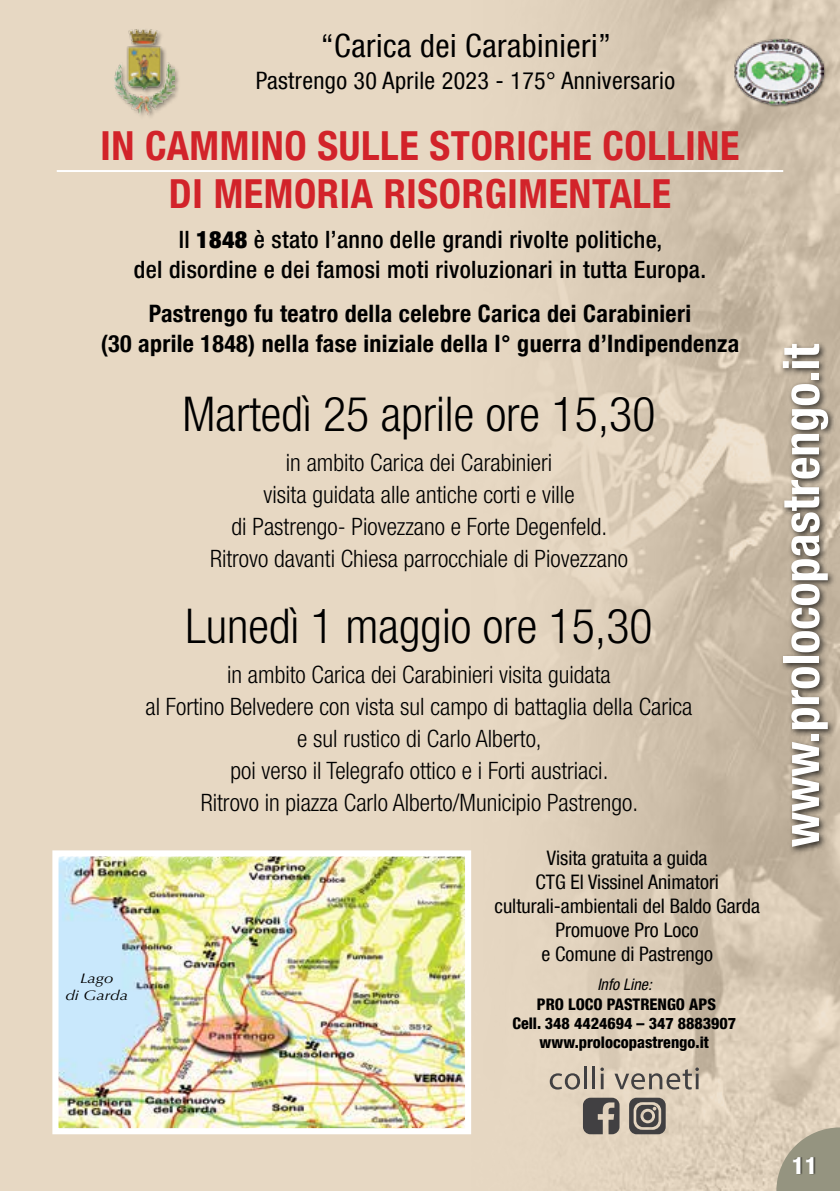
<style>
.page{position:relative;width:840px;height:1191px;background:#fff}
.page>*{position:absolute;margin:0;border:0;box-sizing:border-box;transform-origin:0 0}
.t1{font:700 condensed 50px "Helvetica Neue LT Com";color:#fff}
.t2{font:300 condensed 48px "Helvetica Neue LT Com";color:#000}
.t3{font:700 condensed 40px/48px "Helvetica Neue LT Com";letter-spacing:.015em;color:#d2232a;text-align:center}
.t4{font:condensed 32px "Helvetica Neue LT Com";letter-spacing:.015em;color:#000}
.t5{font:300 condensed 24px/32px "Helvetica Neue LT Com";color:#000;text-align:center}
.t6{font:700 condensed 24px/30px "Helvetica Neue LT Com";letter-spacing:.015em;color:#000;text-align:center}
.t7{font:500 condensed 24px/30px "Helvetica Neue LT Com";letter-spacing:.015em;color:#000;text-align:center}
.t8{font:condensed 24px "Helvetica Neue LT Com";letter-spacing:.015em;color:#000}
.t9{font:800 condensed 24px "Helvetica Neue LT Com";color:#fff}
.t10{font:condensed 20px/24px "Helvetica Neue LT Com";color:#000;text-align:center}
.t11{font:800 condensed 16px/19.2px "Helvetica Neue LT Com";color:#000;text-align:center}
.t12{font:italic condensed 16px "Helvetica Neue LT Com";color:#000}
.t13{font:italic 14px/16.6px "Optima";color:#000;text-align:center;scale:1.19 1}
.s1{font-weight:900}
</style>
<div class="page">
<div style="left:0;top:0;width:839px;height:1191px;background:#e7d8c3"></div>
<img style="left:438px;top:0;width:401px;height:1191px">
<svg style="left:776px;top:1127px;width:63px;height:64px"></svg>
<div style="left:778px;top:340px;width:57px;height:514px;background:#000;opacity:.75"></div>
<div style="left:793px;top:1157px;width:22px;height:18px;background:#000;opacity:.59"></div>
<div style="left:733px;top:38px;width:93px;height:69px;background:#000;opacity:.75"></div>
<img style="left:733px;top:39px;width:90px;height:65px">
<div style="left:113px;top:28px;width:67px;height:92px;background:#000;opacity:.4"></div>
<img style="left:114px;top:28px;width:61px;height:87px">
<hr style="left:57px;top:170px;width:725px;height:2px;background:#fff">
<img style="left:59px;top:857px;width:405px;height:270px">
<div style="left:52px;top:850px;width:419px;height:284px;border:6px solid #fff"></div>
<svg style="left:549px;top:1073px;width:30px;height:16px"></svg>
<hr style="left:584px;top:1066px;width:2px;height:23px;background:#414042">
<hr style="left:592px;top:1066px;width:3px;height:23px;background:#414042">
<svg style="left:600px;top:1067px;width:3px;height:4px"></svg>
<hr style="left:600px;top:1073px;width:3px;height:16px;background:#414042">
<svg style="left:614px;top:1067px;width:84px;height:22px"></svg>
<hr style="left:695px;top:1073px;width:3px;height:16px;background:#414042">
<svg style="left:628px;top:1097px;width:37px;height:37px"></svg>
<div style="left:643px;top:1111px;width:8px;height:9px;background:#414042;border-radius:50%"></div>
<svg style="left:582px;top:1097px;width:37px;height:37px"></svg>
<h3 class="t4" style="left:320px;top:27px;width:292px">“Carica dei Carabinieri”</h3>
<p class="t8" style="left:255px;top:67px;width:420px">Pastrengo 30 Aprile 2023 - 175° Anniversario</p>
<h3 class="t3" style="left:100px;top:122px;width:640px">IN CAMMINO SULLE STORICHE COLLINE<br>DI MEMORIA RISORGIMENTALE</h3>
<p class="t7" style="left:134px;top:225px;width:573px">Il <span class="s1">1848</span> è stato l’anno delle grandi rivolte politiche,<br>del disordine e dei famosi moti rivoluzionari in tutta Europa.</p>
<p class="t6" style="left:101px;top:299px;width:639px">Pastrengo fu teatro della celebre Carica dei Carabinieri<br>(30 aprile 1848) nella fase iniziale della I° guerra d’Indipendenza</p>
<h2 class="t2" style="left:182px;top:387px;width:474px">Martedì 25 aprile ore 15,30</h2>
<p class="t5" style="left:210px;top:447px;width:419px">in ambito Carica dei Carabinieri<br>visita guidata alle antiche corti e ville<br>di Pastrengo- Piovezzano e Forte Degenfeld.<br>Ritrovo davanti Chiesa parrocchiale di Piovezzano</p>
<h2 class="t2" style="left:185px;top:599px;width:468px">Lunedì 1 maggio ore 15,30</h2>
<p class="t5" style="left:145px;top:659px;width:548px">in ambito Carica dei Carabinieri visita guidata<br>al Fortino Belvedere con vista sul campo di battaglia della Carica e sul rustico di Carlo Alberto,<br>poi verso il Telegrafo ottico e i Forti austriaci.<br>Ritrovo in piazza Carlo Alberto/Municipio Pastrengo.</p>
<p class="t13" style="left:65px;top:970px;width:54px">Lago<br>di Garda</p>
<p class="t10" style="left:494px;top:845px;width:267px">Visita gratuita a guida<br>CTG El Vissinel Animatori culturali-ambientali del Baldo Garda<br>Promuove Pro Loco<br>e Comune di Pastrengo</p>
<p class="t12" style="left:597px;top:975px;width:56px">Info Line:</p>
<p class="t11" style="left:512px;top:994px;width:225px">PRO LOCO PASTRENGO APS<br>Cell. 348 4424694 – 347 8883907 www.prolocopastrengo.it</p>
<h1 class="t1" style="left:770px;top:847px;width:505px;rotate:-90deg">www.prolocopastrengo.it</h1>
<p class="t9" style="left:791px;top:1150px;width:27px">11</p>
</div>
